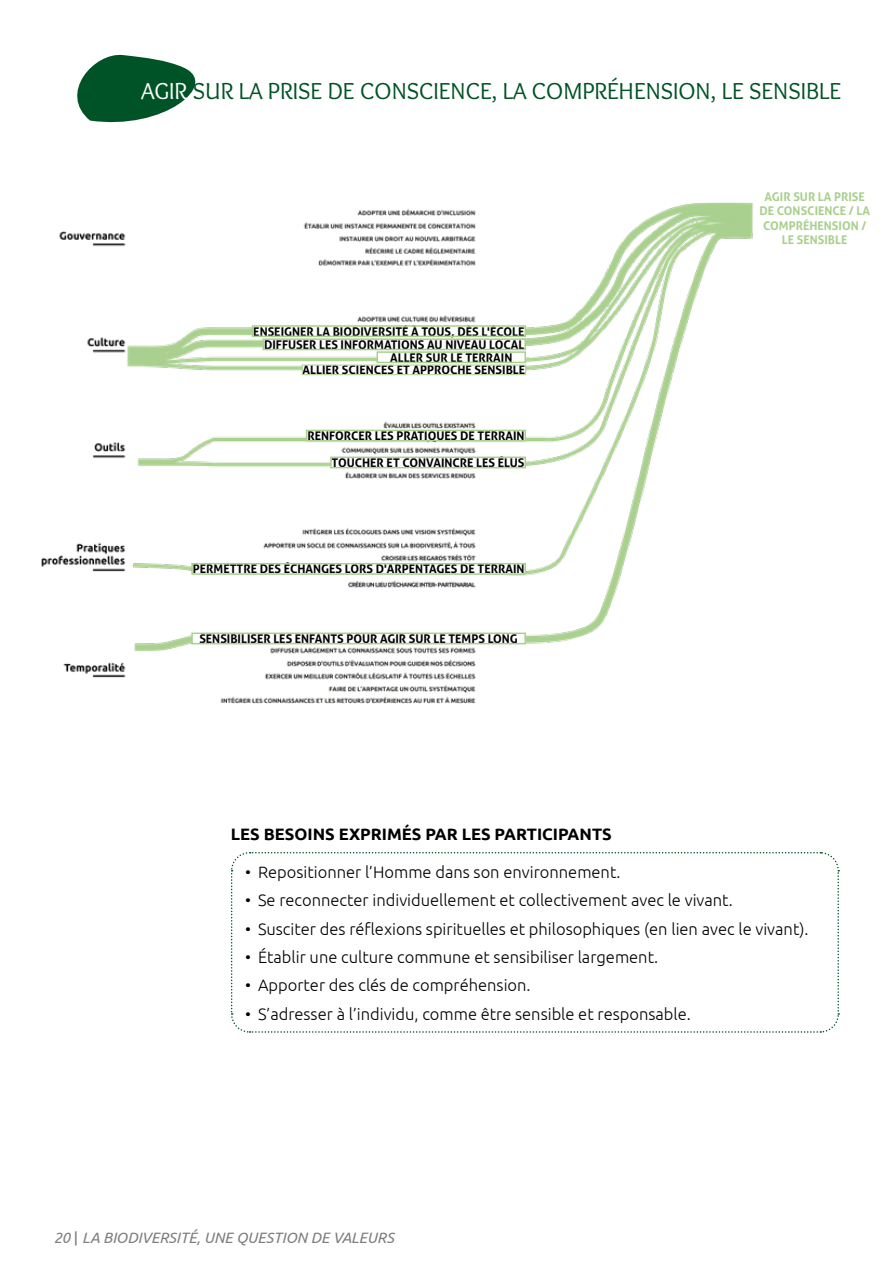
<style>
.page{position:relative;width:893px;height:1263px;background:#fff}
.page>*{position:absolute;margin:0;border:0;box-sizing:border-box;transform-origin:0 0}
.t1{font:24px "Overlock";color:#005326}
.t2{font:300 16.5px "Ubuntu";color:#000}
.t3{font:700 16.5px "Ubuntu";color:#000}
.t4{font:italic 15px "Ubuntu";color:#525251}
.t5{font:700 12px/13.2px "Aller";color:#000;text-align:right}
.t6{font:700 12px/14.4px "Aller";color:#a9d08e;text-align:center}
.s1{color:#fff}
.s2{font-family:"Aller";font-style:normal}
</style>
<div class="page">
<svg style="left:77px;top:54px;width:119px;height:69px"></svg>
<img style="left:41px;top:202px;width:712px;height:502px">
<svg style="left:231px;top:852px;width:609px;height:181px"></svg>
<div style="left:377px;top:352px;width:148px;height:10px;background:#fff"></div>
<div style="left:377px;top:351px;width:149px;height:12px;border:2px solid #a9d08e"></div>
<div style="left:307px;top:430px;width:218px;height:11px;background:#fff"></div>
<div style="left:306px;top:430px;width:220px;height:11px;border:2px solid #a9d08e"></div>
<div style="left:331px;top:457px;width:194px;height:11px;background:#fff"></div>
<div style="left:330px;top:457px;width:196px;height:11px;border:2px solid #a9d08e"></div>
<div style="left:192px;top:564px;width:333px;height:10px;background:#fff"></div>
<div style="left:191px;top:563px;width:335px;height:12px;border:2px solid #a9d08e"></div>
<div style="left:192px;top:633px;width:333px;height:11px;background:#fff"></div>
<div style="left:191px;top:632px;width:335px;height:12px;border:2px solid #a9d08e"></div>
<div style="left:253px;top:326px;width:272px;height:10px;background:#fff"></div>
<div style="left:252px;top:325px;width:274px;height:12px;border:2px solid #a9d08e"></div>
<div style="left:263px;top:339px;width:262px;height:11px;background:#fff"></div>
<div style="left:263px;top:338px;width:263px;height:12px;border:2px solid #a9d08e"></div>
<div style="left:302px;top:365px;width:224px;height:10px;background:#fff"></div>
<div style="left:302px;top:365px;width:224px;height:10px;border:1px solid #a9d08e"></div>
<h1 class="t1" style="left:141px;top:77px;width:701px"><span class="s1">AGIR</span> SUR LA PRISE DE CONSCIENCE, LA COMPRÉHENSION, LE SENSIBLE</h1>
<p class="t5" style="left:253px;top:325px;width:273px">ENSEIGNER LA BIODIVERSITÉ À TOUS, DÈS L'ÉCOLE<br>DIFFUSER LES INFORMATIONS AU NIVEAU LOCAL</p>
<p class="t5" style="left:390px;top:351px;width:124px">ALLER SUR LE TERRAIN</p>
<p class="t5" style="left:303px;top:363px;width:224px">ALLIER SCIENCES ET APPROCHE SENSIBLE</p>
<p class="t5" style="left:307px;top:429px;width:219px">RENFORCER LES PRATIQUES DE TERRAIN</p>
<p class="t5" style="left:332px;top:456px;width:194px">TOUCHER ET CONVAINCRE LES ÉLUS</p>
<p class="t5" style="left:193px;top:562px;width:333px">PERMETTRE DES ÉCHANGES LORS D'ARPENTAGES DE TERRAIN</p>
<p class="t5" style="left:199px;top:632px;width:320px">SENSIBILISER LES ENFANTS POUR AGIR SUR LE TEMPS LONG</p>
<p class="t3" style="left:231px;top:824px;width:382px">LES BESOINS EXPRIMÉS PAR LES PARTICIPANTS</p>
<p class="t6" style="left:759px;top:189px;width:112px">AGIR SUR LA PRISE<br>DE CONSCIENCE / LA<br>COMPRÉHENSION /<br>LE SENSIBLE</p>
<p class="t2" style="left:245px;top:862px;width:377px">• Repositionner l’Homme dans son environnement.</p>
<p class="t2" style="left:245px;top:890px;width:489px">• Se reconnecter individuellement et collectivement avec le vivant.</p>
<p class="t2" style="left:245px;top:919px;width:565px">• Susciter des réflexions spirituelles et philosophiques (en lien avec le vivant).</p>
<p class="t2" style="left:245px;top:947px;width:415px">• Établir une culture commune et sensibiliser largement.</p>
<p class="t2" style="left:245px;top:975px;width:287px">• Apporter des clés de compréhension.</p>
<p class="t2" style="left:245px;top:1004px;width:447px">• S’adresser à l’individu, comme être sensible et responsable.</p>
<p class="t4" style="left:53px;top:1228px;width:342px">20 <span class="s2">|</span> LA BIODIVERSITÉ, UNE QUESTION DE VALEURS</p>
</div>
